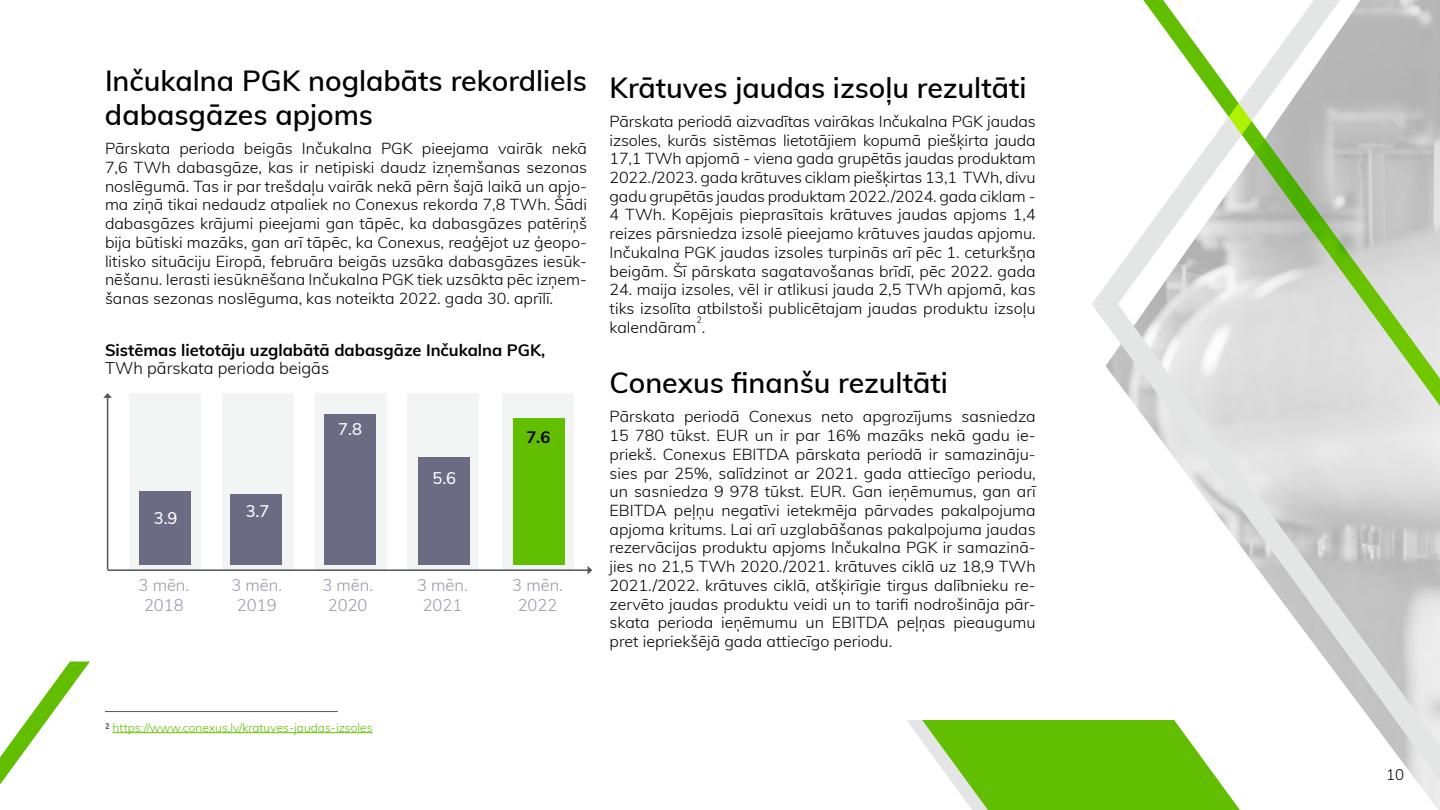
<style>
.page{position:relative;width:1440px;height:810px;background:#fff}
.page>*{position:absolute;margin:0;border:0;box-sizing:border-box;transform-origin:0 0}
.t1{font:600 28.5px/34.2px "Mulish";color:#000}
.t2{font:700 16.5px "Mulish";color:#000}
.t3{font:300 16.5px/19.8px "Mulish";color:#99a;text-align:center}
.t4{font:300 16.5px "Mulish";color:#000}
.t5{font:500 16.5px "Mulish";color:#fff}
.t6{font:300 15.6px/18.8px "Mulish";color:#000;text-align:justify}
.t7{font:300 15px "Mulish";color:#000}
.t8{font:300 12px "Mulish";color:#62be00}
.t9{font:300 9.07px "Mulish";color:#000}
.s1{color:#000}
</style>
<div class="page">
<svg style="left:1092px;top:262px;width:348px;height:519px"></svg>
<svg style="left:1123px;top:0;width:317px;height:458px"></svg>
<svg style="left:907px;top:720px;width:333px;height:90px"></svg>
<svg style="left:0;top:661px;width:90px;height:124px"></svg>
<hr style="left:113px;top:732px;width:260px;height:1px;background:#62be00">
<hr style="left:105px;top:711px;width:233px;height:1px;background:#505559">
<div style="left:503px;top:393px;width:71px;height:177px;background:#f3f4f4"></div>
<div style="left:129px;top:393px;width:71px;height:177px;background:#f3f4f4"></div>
<div style="left:315px;top:393px;width:72px;height:177px;background:#f3f4f4"></div>
<div style="left:222px;top:393px;width:71px;height:177px;background:#f3f4f4"></div>
<div style="left:407px;top:393px;width:72px;height:177px;background:#f3f4f4"></div>
<hr style="left:107px;top:397px;width:1px;height:172px;background:#505559">
<svg style="left:103px;top:393px;width:9px;height:5px"></svg>
<hr style="left:108px;top:569px;width:481px;height:2px;background:#505559">
<svg style="left:588px;top:566px;width:4px;height:8px"></svg>
<div style="left:139px;top:492px;width:52px;height:73px;background:#6b6b84"></div>
<div style="left:230px;top:495px;width:52px;height:70px;background:#6b6b84"></div>
<div style="left:418px;top:458px;width:52px;height:107px;background:#6b6b84"></div>
<div style="left:513px;top:418px;width:52px;height:147px;background:#62be00"></div>
<div style="left:324px;top:414px;width:52px;height:151px;background:#6b6b84"></div>
<h1 class="t1" style="left:105px;top:62px;width:484px">I nčukalna PGK noglabāts rekordliels dabasgāzes apjoms</h1>
<p class="t6" style="left:105px;top:139px;width:484px">Pārskata perioda beigās Inčukalna PGK pieejama vairāk nekā 7,6 TWh dabasgāze, kas ir netipiski daudz izņemšanas sezonas noslēgumā. Tas ir par trešdaļu vairāk nekā pērn šajā laikā un apjo&shy;ma ziņā tikai nedaudz atpaliek no Conexus rekorda 7,8 TWh. Šādi dabasgāzes krājumi pieejami gan tāpēc, ka dabasgāzes patēriņš bija būtiski mazāks, gan arī tāpēc, ka Conexus, reaģējot uz ģeopo&shy;litisko situāciju Eiropā, februāra beigās uzsāka dabasgāzes iesūk&shy;nēšanu. Ierasti iesūknēšana Inčukalna PGK tiek uzsākta pēc izņem&shy;šanas sezonas noslēguma, kas noteikta 2022. gada 30. aprīlī.</p>
<p class="t2" style="left:105px;top:338px;width:415px">Sistēmas lietotāju uzglabātā dabasgāze Inčukalna PGK</p>
<p class="t2" style="left:541px;top:338px;width:6px">,</p>
<p class="t4" style="left:105px;top:356px;width:226px">TWh pārskata perioda beigās</p>
<p class="t5" style="left:154px;top:506px;width:25px">3.9</p>
<p class="t5" style="left:246px;top:499px;width:25px">3.7</p>
<p class="t5" style="left:338px;top:417px;width:25px">7.8</p>
<p class="t5" style="left:433px;top:466px;width:25px">5.6</p>
<p class="t3" style="left:139px;top:575px;width:52px">3 mēn.<br>2018</p>
<p class="t3" style="left:232px;top:575px;width:52px">3 mēn.<br>2019</p>
<p class="t3" style="left:322px;top:575px;width:52px">3 mēn.<br>2020</p>
<p class="t3" style="left:417px;top:575px;width:52px">3 mēn.<br>2021</p>
<p class="t2" style="left:526px;top:425px;width:25px">7.6</p>
<p class="t3" style="left:512px;top:575px;width:52px">3 mēn.<br>2022</p>
<h1 class="t1" style="left:610px;top:69px;width:418px">Krātuves jaudas izsoļu rezultāti</h1>
<p class="t6" style="left:610px;top:111px;width:428px">Pārskata periodā aizvadītas vairākas Inčukalna PGK jaudas izsoles, kurās sistēmas lietotājiem kopumā piešķirta jauda 17,1 TWh apjomā - viena gada grupētās jaudas produktam 2022./2023. gada krātuves ciklam piešķirtas 13,1 TWh, divu gadu grupētās jaudas produktam 2022./2024. gada ciklam - 4 TWh. Kopējais pieprasītais krātuves jaudas apjoms 1,4 reizes pārsniedza izsolē pieejamo krātuves jaudas apjomu.<br>Inčukalna PGK jaudas izsoles turpinās arī pēc 1. ceturkšņa beigām. Šī pārskata sagatavošanas brīdī, pēc 2022. gada</p>
<p class="t6" style="left:610px;top:280px;width:428px">24. maija izsoles, vēl ir atlikusi jauda 2,5 TWh apjomā, kas tiks izsolīta atbilstoši publicētajam jaudas produktu izsoļu kalendāram .</p>
<p class="t9" style="left:697px;top:313px;width:7px">2</p>
<h1 class="t1" style="left:610px;top:364px;width:340px">Conexus finanšu rezultāti</h1>
<p class="t6" style="left:610px;top:407px;width:428px">Pārskata periodā Conexus neto apgrozījums sasniedza 15 780 tūkst. EUR un ir par 16% mazāks nekā gadu ie&shy;priekš. Conexus EBITDA pārskata periodā ir samazināju&shy;sies par 25%, salīdzinot ar 2021. gada attiecīgo periodu, un sasniedza 9 978 tūkst. EUR. Gan ieņēmumus, gan arī EBITDA peļņu negatīvi ietekmēja pārvades pakalpojuma apjoma kritums. Lai arī uzglabāšanas pakalpojuma jaudas rezervācijas produktu apjoms Inčukalna PGK ir samazinā&shy;jies no 21,5 TWh 2020./2021. krātuves ciklā uz 18,9 TWh 2021./2022. krātuves ciklā, atšķirīgie tirgus dalībnieku re&shy;zervēto jaudas produktu veidi un to tarifi nodrošināja pār&shy;skata perioda ieņēmumu un EBITDA peļņas pieaugumu pret iepriekšējā gada attiecīgo periodu.</p>
<p class="t8" style="left:105px;top:719px;width:269px"><span class="s1">2</span> https://www.conexus.lv/kratuves-jaudas-izsoles</p>
<p class="t7" style="left:1386px;top:764px;width:19px">10</p>
</div>
